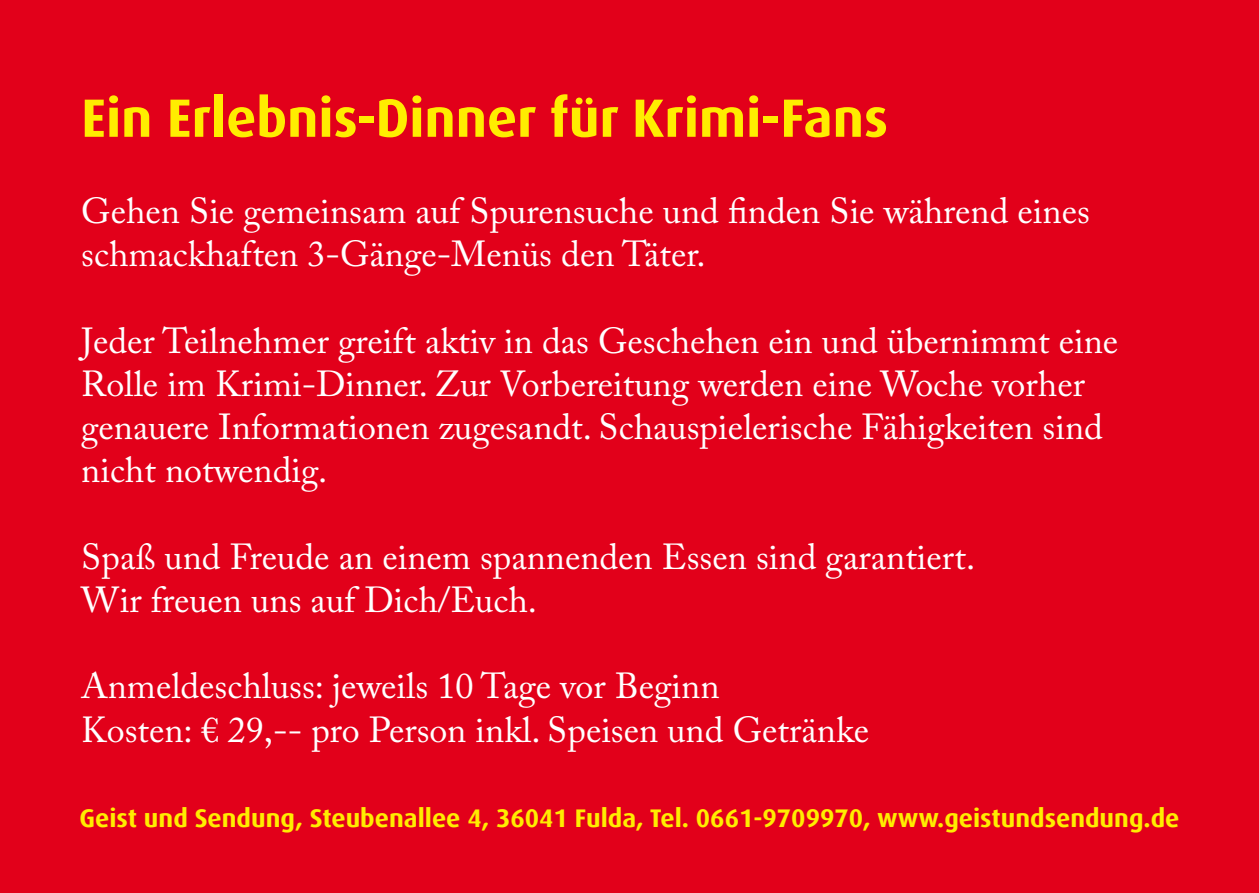
<style>
.page{position:relative;width:1259px;height:893px;background:#e2001a}
.page>*{position:absolute;margin:0;border:0;box-sizing:border-box;transform-origin:0 0}
.t1{font:700 54px "Dax";color:#ffed00}
.t2{font:36px/43.2px "Adobe Caslon Pro";color:#fff}
.t3{font:700 25.5px "Dax";color:#ffed00}
</style>
<div class="page">
<h1 class="t1" style="left:81px;top:87px;width:808px">Ein Erlebnis-Dinner für Krimi-Fans</h1>
<p class="t2" style="left:81px;top:189px;width:1010px">Gehen Sie gemeinsam auf Spurensuche und finden Sie während eines schmackhaften 3-Gänge-Menüs den Täter.</p>
<p class="t2" style="left:81px;top:319px;width:1038px">Jeder Teilnehmer greift aktiv in das Geschehen ein und übernimmt eine Rolle im Krimi-Dinner. Zur Vorbereitung werden eine Woche vorher genauere Informationen zugesandt. Schauspielerische Fähigkeiten sind nicht notwendig.</p>
<p class="t2" style="left:81px;top:535px;width:895px">Spaß und Freude an einem spannenden Essen sind garantiert.<br>Wir freuen uns auf Dich/Euch.</p>
<p class="t2" style="left:81px;top:664px;width:789px">Anmeldeschluss: jeweils 10 Tage vor Beginn<br>Kosten: € 29,-- pro Person inkl. Speisen und Getränke</p>
<p class="t3" style="left:79px;top:803px;width:1101px">Geist und Sendung, Steubenallee 4, 36041 Fulda, Tel. 0661-9709970, www.geistundsendung.de</p>
</div>
